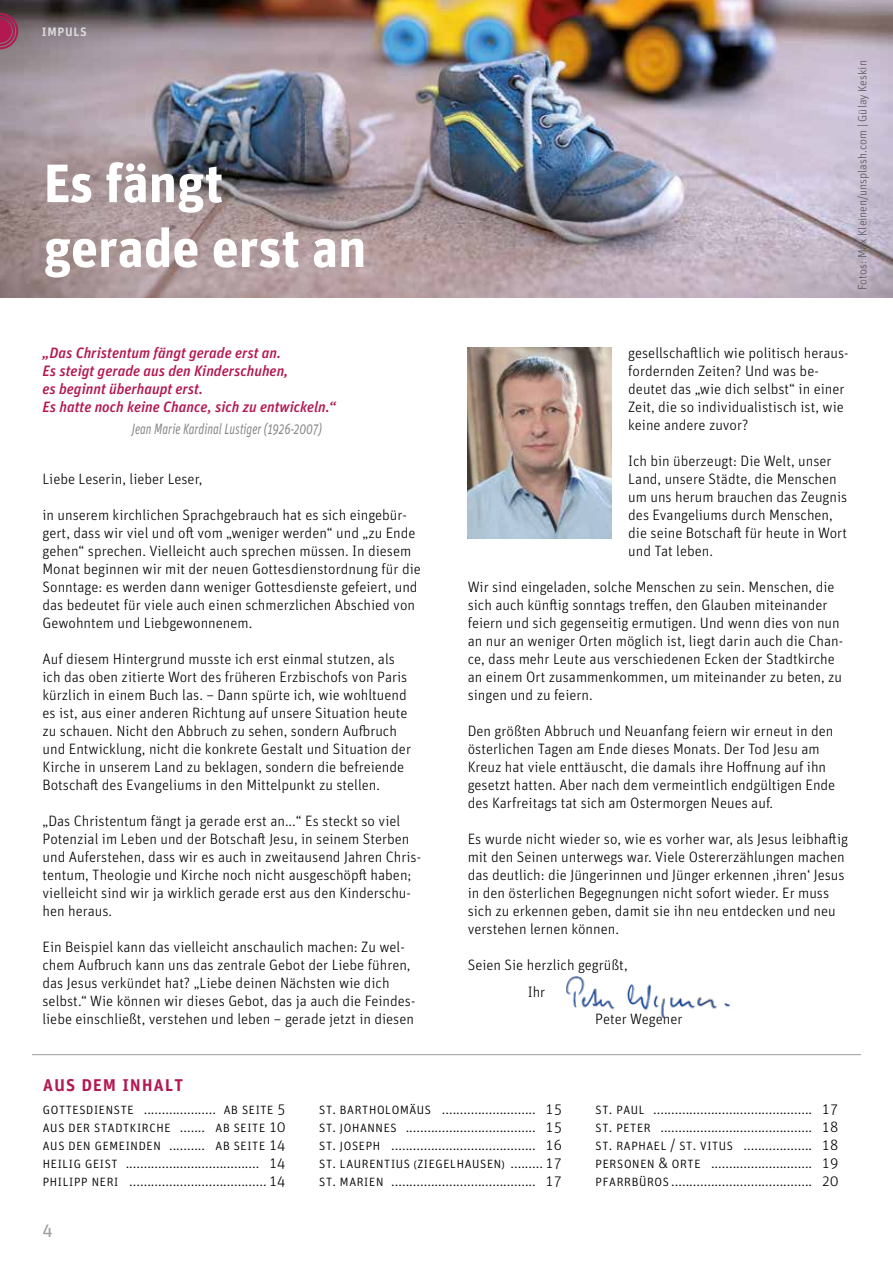
<style>
.page{position:relative;width:893px;height:1263px;background:#fff}
.page>*{position:absolute;margin:0;border:0;box-sizing:border-box;transform-origin:0 0}
.t1{font:700 54px/64.8px "Unit OT";color:#fff}
.t2{font:500 21px "Unit OT";color:#b31851}
.t3{font:18px "Unit OT";color:#9d9d9c}
.t4{font:300 15px/18px "Unit OT";color:#000}
.t5{font:italic 500 15px/18px "Unit OT";color:#b31851}
.t6{font:italic 15px "Unit OT";color:#878787;scale:.75 1}
.t7{font:500 15px "Unit OT";color:#dadada}
.t8{font:300 12px "Unit OT";color:#575756}
</style>
<div class="page">
<img style="left:0;top:0;width:893px;height:298px">
<svg style="left:0;top:13px;width:18px;height:36px"></svg>
<hr style="left:32px;top:1054px;width:829px;height:1px;background:#9d9d9c">
<img style="left:468px;top:348px;width:143px;height:191px">
<img style="left:566px;top:976px;width:164px;height:42px">
<p class="t7" style="left:41px;top:21px;width:47px">impuls</p>
<h1 class="t1" style="left:44px;top:150px;width:324px">Es fängt gerade erst an</h1>
<p class="t8" style="left:855px;top:290px;width:231px;rotate:-90deg">Fotos: Max Kleinen/unsplash.com | Gülay Keskin</p>
<p class="t5" style="left:43px;top:344px;width:295px">„Das Christentum fängt gerade erst an.<br>Es steigt gerade aus den Kinderschuhen,<br>es beginnt überhaupt erst.<br>Es hatte noch keine Chance, sich zu entwickeln.“</p>
<p class="t6" style="left:132px;top:420px;width:255px">Jean Marie Kardinal Lustiger (1926-2007)</p>
<p class="t4" style="left:43px;top:470px;width:161px">Liebe Leserin, lieber Leser,</p>
<p class="t4" style="left:43px;top:506px;width:380px">in unserem kirchlichen Sprachgebrauch hat es sich eingebür&shy;gert, dass wir viel und oft vom „weniger werden“ und „zu Ende gehen“ sprechen. Vielleicht auch sprechen müssen. In diesem Monat beginnen wir mit der neuen Gottesdienstordnung für die Sonntage: es werden dann weniger Gottesdienste gefeiert, und das bedeutet für viele auch einen schmerzlichen Abschied von Gewohntem und Liebgewonnenem.</p>
<p class="t4" style="left:43px;top:650px;width:370px">Auf diesem Hintergrund musste ich erst einmal stutzen, als ich das oben zitierte Wort des früheren Erzbischofs von Paris kürzlich in einem Buch las. – Dann spürte ich, wie wohltuend es ist, aus einer anderen Richtung auf unsere Situation heute zu schauen. Nicht den Abbruch zu sehen, sondern Aufbruch und Entwicklung, nicht die konkrete Gestalt und Situation der Kirche in unserem Land zu beklagen, sondern die befreiende Botschaft des Evangeliums in den Mittelpunkt zu stellen.</p>
<p class="t4" style="left:43px;top:812px;width:380px">„Das Christentum fängt ja gerade erst an...“ Es steckt so viel Potenzial im Leben und der Botschaft Jesu, in seinem Sterben und Auferstehen, dass wir es auch in zweitausend Jahren Chris&shy;tentum, Theologie und Kirche noch nicht ausgeschöpft haben; vielleicht sind wir ja wirklich gerade erst aus den Kinderschu&shy;hen heraus.</p>
<p class="t4" style="left:43px;top:938px;width:374px">Ein Beispiel kann das vielleicht anschaulich machen: Zu wel&shy;chem Aufbruch kann uns das zentrale Gebot der Liebe führen, das Jesus verkündet hat? „Liebe deinen Nächsten wie dich selbst.“ Wie können wir dieses Gebot, das ja auch die Feindes&shy;liebe einschließt, verstehen und leben – gerade jetzt in diesen</p>
<p class="t4" style="left:628px;top:344px;width:222px">gesellschaftlich wie politisch heraus&shy;fordernden Zeiten? Und was be&shy;deutet das „wie dich selbst“ in einer Zeit, die so individualistisch ist, wie keine andere zuvor?</p>
<p class="t4" style="left:628px;top:452px;width:221px">Ich bin überzeugt: Die Welt, unser<br>Land, unsere Städte, die Menschen um uns herum brauchen das Zeugnis des Evangeliums durch Menschen, die seine Botschaft für heute in Wort und Tat leben.</p>
<p class="t4" style="left:468px;top:578px;width:377px">Wir sind eingeladen, solche Menschen zu sein. Menschen, die sich auch künftig sonntags treffen, den Glauben miteinander feiern und sich gegenseitig ermutigen. Und wenn dies von nun an nur an weniger Orten möglich ist, liegt darin auch die Chan&shy;ce, dass mehr Leute aus verschiedenen Ecken der Stadtkirche an einem Ort zusammenkommen, um miteinander zu beten, zu singen und zu feiern.</p>
<p class="t4" style="left:468px;top:722px;width:369px">Den größten Abbruch und Neuanfang feiern wir erneut in den österlichen Tagen am Ende dieses Monats. Der Tod Jesu am Kreuz hat viele enttäuscht, die damals ihre Hoffnung auf ihn gesetzt hatten. Aber nach dem vermeintlich endgültigen Ende des Karfreitags tat sich am Ostermorgen Neues auf.</p>
<p class="t4" style="left:468px;top:830px;width:382px">Es wurde nicht wieder so, wie es vorher war, als Jesus leibhaftig mit den Seinen unterwegs war. Viele Ostererzählungen machen das deutlich: die Jüngerinnen und Jünger erkennen ‚ihren‘ Jesus in den österlichen Begegnungen nicht sofort wieder. Er muss sich zu erkennen geben, damit sie ihn neu entdecken und neu verstehen lernen können.</p>
<p class="t4" style="left:468px;top:956px;width:161px">Seien Sie herzlich gegrüßt,</p>
<p class="t4" style="left:528px;top:982px;width:19px">Ihr</p>
<p class="t4" style="left:595px;top:1010px;width:89px">Peter Wegener</p>
<h2 class="t2" style="left:43px;top:1070px;width:140px">aus dem inhalt</h2>
<p class="t4" style="left:43px;top:1100px;width:245px;text-align:justify">gottesdienste .................... ab seite 5 aus der stadtkirche ....... ab seite 10 aus den gemeinden .......... ab seite 14 heilig geist ..................................... 14 philipp neri ...................................... 14</p>
<p class="t4" style="left:319px;top:1100px;width:244px;text-align:justify">st. bartholomäus .......................... 15 st. johannes .................................... 15 st. joseph ........................................ 16 st. laurentius (ziegelhausen) ......... 17 st. marien ........................................ 17</p>
<p class="t4" style="left:595px;top:1100px;width:244px;text-align:justify">st. paul ............................................ 17 st. peter .......................................... 18 st. raphael / st. vitus ................... 18 personen &amp; orte ............................ 19 pfarrbüros ....................................... 20</p>
<p class="t3" style="left:43px;top:1219px;width:12px">4</p>
</div>
